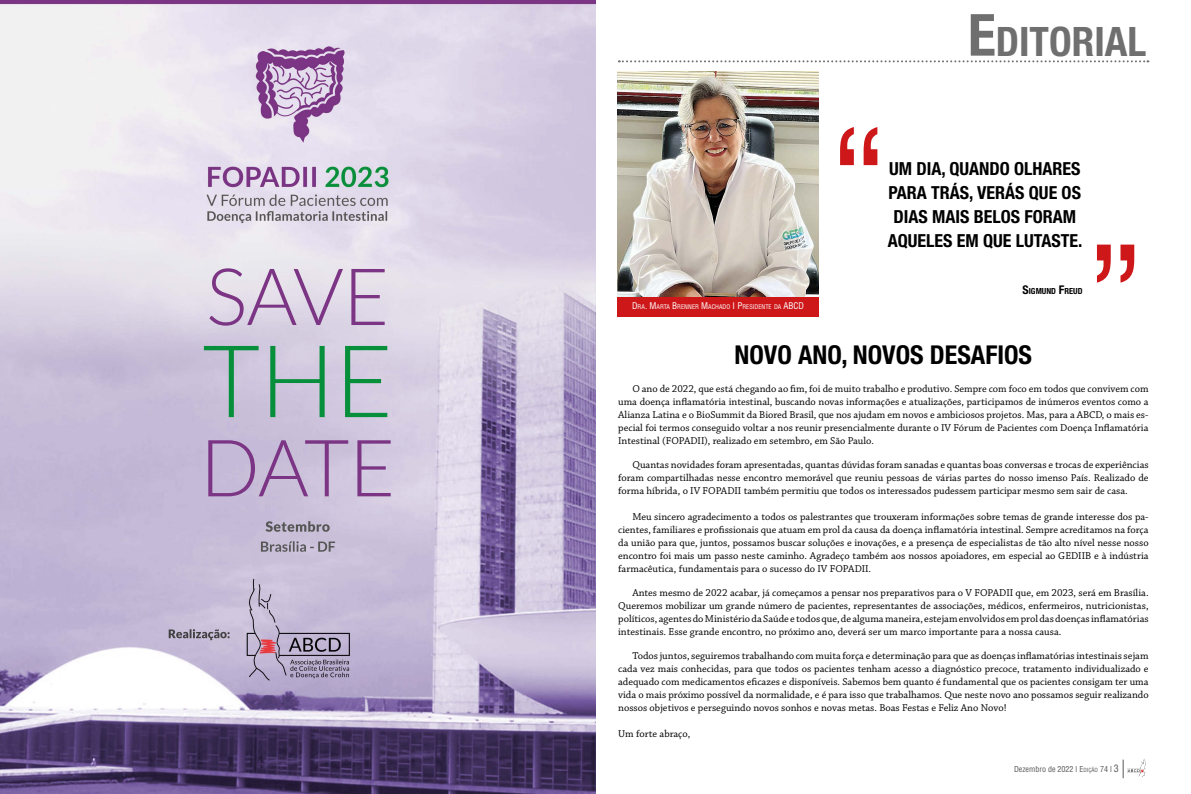
<style>
.page{position:relative;width:1191px;height:794px;background:#fff}
.page>*{position:absolute;margin:0;border:0;box-sizing:border-box;transform-origin:0 0}
.t1{font:700 condensed 40.6px "Helvetica Neue LT Std";color:#706f6f}
.t2{font:700 condensed 26px "Helvetica Neue LT Std";color:#000}
.t3{font:700 condensed 18px/24px "Helvetica Neue LT Std";color:#000;text-align:center}
.t4{font:10.5px/13px "Chaparral Pro";color:#000;text-align:justify}
.t5{font:700 condensed 8.4px "Helvetica Neue LT Std";color:#000}
.t6{font:condensed 8px "Helvetica LT Std";color:#575756}
.t7{font:condensed 6.3px "Helvetica LT Std";color:#fff}
.s1{font-size:58.1px}
.s2{font-size:9px}
.s3{font-size:12px}
.s4{font-style:inherit}
.s5{font-size:5.6px}
.s6{font-size:10px}
</style>
<div class="page">
<img style="left:0;top:0;width:595px;height:794px">
<svg style="left:1122px;top:758px;width:23px;height:20px"></svg>
<img style="left:617px;top:71px;width:202px;height:226px">
<div style="left:617px;top:297px;width:202px;height:19px;background:#cd1719"></div>
<svg style="left:840px;top:127px;width:37px;height:38px"></svg>
<svg style="left:1097px;top:244px;width:37px;height:39px"></svg>
<svg style="left:619px;top:60px;width:529px;height:2px"></svg>
<h1 class="t1" style="left:967px;top:17px;width:180px"><span class="s1">E</span>DITORIAL</h1>
<p class="t7" style="left:632px;top:303px;width:173px"><span class="s2">D</span>RA<span class="s2">. M</span>ARTA <span class="s2">B</span>RENNER <span class="s2">M</span>ACHADO <span class="s2">I P</span>RESIDENTE DA <span class="s2">ABCD</span></p>
<h3 class="t3" style="left:887px;top:157px;width:196px">UM DIA, QUANDO OLHARES<br>PARA TRÁS, VERÁS QUE OS<br>DIAS MAIS BELOS FORAM<br>AQUELES EM QUE LUTASTE.</h3>
<p class="t5" style="left:1022px;top:286px;width:61px"><span class="s3">S</span>IGMUND <span class="s3">F</span>REUD</p>
<h2 class="t2" style="left:734px;top:339px;width:299px">NOVO ANO, NOVOS DESAFIOS</h2>
<p class="t4" style="left:618px;top:383px;width:532px;text-indent:14px">O ano de 2022, que está chegando ao fim, foi de muito trabalho e produtivo. Sempre com foco em todos que convivem com uma doença inflamatória intestinal, buscando novas informações e atualizações, participamos de inúmeros eventos como a Alianza Latina e o BioSummit da Biored Brasil, que nos ajudam em novos e ambiciosos projetos. Mas, para a ABCD, o mais es&shy;pecial foi termos conseguido voltar a nos reunir presencialmente durante o IV Fórum de Pacientes com Doença Inflamatória Intestinal (FOPADII), realizado em setembro, em São Paulo.</p>
<p class="t4" style="left:618px;top:459px;width:532px;text-indent:14px">Quantas novidades foram apresentadas, quantas dúvidas foram sanadas e quantas boas conversas e trocas de experiências foram compartilhadas nesse encontro memorável que reuniu pessoas de várias partes do nosso imenso País. Realizado de forma híbrida, o IV FOPADII também permitiu que todos os interessados pudessem participar mesmo sem sair de casa.</p>
<p class="t4" style="left:618px;top:511px;width:532px;text-indent:14px">Meu sincero agradecimento a todos os palestrantes que trouxeram informações sobre temas de grande interesse dos pa&shy;cientes, familiares e profissionais que atuam em prol da causa da doença inflamatória intestinal. Sempre acreditamos na força da união para que, juntos, possamos buscar soluções e inovações, e a presença de especialistas de tão alto nível nesse nosso encontro foi mais um passo neste caminho. Agradeço também aos nossos apoiadores, em especial ao GEDIIB e à indústria farmacêutica, fundamentais para o sucesso do IV FOPADII.</p>
<p class="t4" style="left:618px;top:587px;width:532px;text-indent:14px">Antes mesmo de 2022 acabar, já começamos a pensar nos preparativos para o V FOPADII que, em 2023, será em Brasília.<br>Queremos mobilizar um grande número de pacientes, representantes de associações, médicos, enfermeiros, nutricionistas, políticos, agentes do Ministério da Saúde e todos que, de alguma maneira, estejam envolvidos em prol das doenças inflamatórias intestinais. Esse grande encontro, no próximo ano, deverá ser um marco importante para a nossa causa.</p>
<p class="t4" style="left:618px;top:650px;width:532px;text-indent:14px">Todos juntos, seguiremos trabalhando com muita força e determinação para que as doenças inflamatórias intestinais sejam cada vez mais conhecidas, para que todos os pacientes tenham acesso a diagnóstico precoce, tratamento individualizado e adequado com medicamentos eficazes e disponíveis. Sabemos bem quanto é fundamental que os pacientes consigam ter uma vida o mais próximo possível da normalidade, e é para isso que trabalhamos. Que neste novo ano possamos seguir realizando nossos objetivos e perseguindo novos sonhos e novas metas. Boas Festas e Feliz Ano Novo!</p>
<p class="t4" style="left:618px;top:728px;width:74px">Um forte abraço,</p>
<p class="t6" style="left:1014px;top:763px;width:106px">Dezembro de 2022 l <span class="s4">E</span><span class="s5">DIÇÃO</span> 74 l <span class="s6">3</span></p>
</div>
